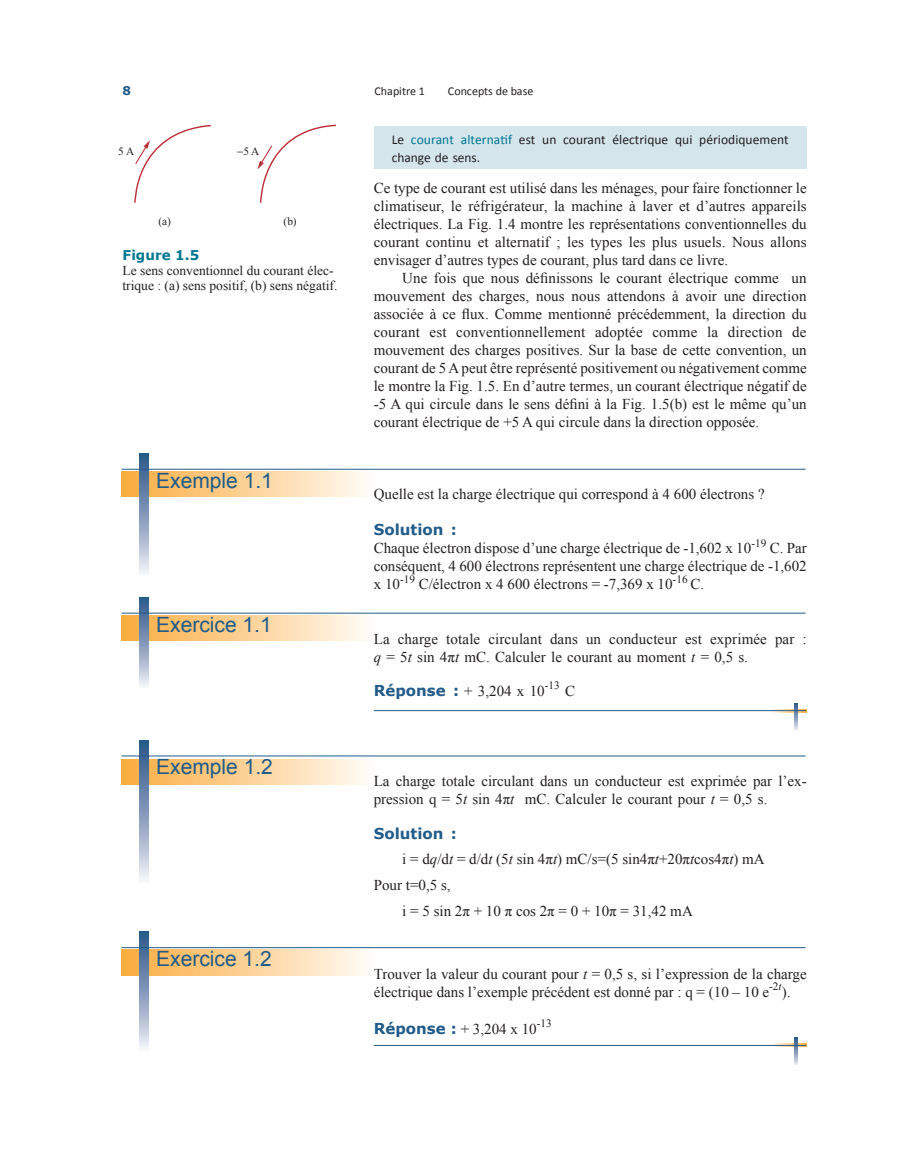
<style>
.page{position:relative;width:915px;height:1171px;background:#fff}
.page>*{position:absolute;margin:0;border:0;box-sizing:border-box;transform-origin:0 0}
.t1{font:21px "Arial";color:#215b8a}
.t2{font:15px/18px "Times New Roman";color:#231f20;text-align:justify}
.t3{font:700 15px "Verdana";color:#215b8a}
.t4{font:13.5px/18px "Calibri";letter-spacing:.005em;color:#231f20}
.t5{font:13.5px/15px "Times New Roman";color:#231f20}
.t6{font:700 13.5px "Verdana";color:#007891}
.t7{font:12px "Calibri";color:#231f20}
.t8{font:700 12px "Verdana";color:#215b8a}
.t9{font:11.4px "Times New Roman";color:#231f20}
.s1{color:#007891}
.s2{font-style:italic}
.s3{font-family:"Verdana";font-weight:700;color:#215b8a}
</style>
<div class="page">
<div style="left:374px;top:126px;width:432px;height:42px;background:#d5e5ec"></div>
<svg style="left:771px;top:709px;width:36px;height:3px"></svg>
<svg style="left:795px;top:703px;width:3px;height:27px"></svg>
<hr style="left:374px;top:710px;width:432px;height:1px;background:#215b8a">
<svg style="left:771px;top:1043px;width:36px;height:3px"></svg>
<svg style="left:795px;top:1037px;width:3px;height:27px"></svg>
<hr style="left:374px;top:1044px;width:432px;height:1px;background:#215b8a">
<svg style="left:257px;top:125px;width:79px;height:78px"></svg>
<svg style="left:134px;top:125px;width:77px;height:78px"></svg>
<div style="left:122px;top:471px;width:252px;height:25px;background:linear-gradient(to right,#faac3e,#fffbf6)"></div>
<svg style="left:140px;top:453px;width:9px;height:121px"></svg>
<hr style="left:122px;top:468px;width:684px;height:1px;background:#215b8a">
<div style="left:122px;top:949px;width:252px;height:25px;background:linear-gradient(to right,#faac3e,#fffbf6)"></div>
<svg style="left:140px;top:931px;width:9px;height:118px"></svg>
<hr style="left:122px;top:947px;width:684px;height:1px;background:#215b8a">
<div style="left:122px;top:758px;width:252px;height:26px;background:linear-gradient(to right,#faac3e,#fffbf6)"></div>
<svg style="left:140px;top:740px;width:9px;height:140px"></svg>
<hr style="left:122px;top:755px;width:684px;height:1px;background:#215b8a">
<div style="left:122px;top:615px;width:252px;height:25px;background:linear-gradient(to right,#faac3e,#fffbf6)"></div>
<svg style="left:140px;top:597px;width:9px;height:90px"></svg>
<hr style="left:122px;top:612px;width:684px;height:1px;background:#215b8a">
<p class="t8" style="left:123px;top:82px;width:10px">8</p>
<p class="t7" style="left:375px;top:83px;width:52px">Chapitre 1</p>
<p class="t7" style="left:448px;top:83px;width:87px">Concepts de base</p>
<p class="t4" style="left:392px;top:130px;width:398px">Le <span class="s1">courant alternatif</span> est un courant électrique qui périodiquement change de sens.</p>
<p class="t2" style="left:374px;top:179px;width:434px">Ce type de courant est utilisé dans les ménages, pour faire fonctionner le climatiseur, le réfrigérateur, la machine à laver et d’autres appareils électriques. La Fig. 1.4 montre les représentations conventionnelles du courant continu et alternatif ; les types les plus usuels. Nous allons envisager d’autres types de courant, plus tard dans ce livre.</p>
<p class="t2" style="left:374px;top:269px;width:434px;text-indent:28px">Une fois que nous définissons le courant électrique comme un mouvement des charges, nous nous attendons à avoir une direction associée à ce flux. Comme mentionné précédemment, la direction du courant est conventionnellement adoptée comme la direction de mouvement des charges positives. Sur la base de cette convention, un courant de 5 A peut être représenté positivement ou négativement comme le montre la Fig. 1.5. En d’autre termes, un courant électrique négatif de -5 A qui circule dans le sens défini à la Fig. 1.5(b) est le même qu’un courant électrique de +5 A qui circule dans la direction opposée.</p>
<p class="t9" style="left:237px;top:143px;width:24px">−5 A</p>
<p class="t9" style="left:118px;top:144px;width:17px">5 A</p>
<p class="t9" style="left:158px;top:213px;width:14px">(a)</p>
<p class="t9" style="left:284px;top:213px;width:15px">(b)</p>
<p class="t6" style="left:123px;top:245px;width:78px">Figure 1.5</p>
<p class="t5" style="left:123px;top:262px;width:216px">Le sens conventionnel du courant élec&shy;trique : (a) sens positif, (b) sens négatif.</p>
<h1 class="t1" style="left:156px;top:466px;width:118px">Exemple 1.1</h1>
<h1 class="t1" style="left:156px;top:610px;width:117px">Exercice 1.1</h1>
<h1 class="t1" style="left:156px;top:753px;width:118px">Exemple 1.2</h1>
<h1 class="t1" style="left:156px;top:944px;width:117px">Exercice 1.2</h1>
<p class="t2" style="left:374px;top:485px;width:392px">Quelle est la charge électrique qui correspond à 4 600 électrons ?</p>
<p class="t3" style="left:374px;top:519px;width:84px">Solution :</p>
<p class="t2" style="left:374px;top:539px;width:434px">Chaque électron dispose d’une charge électrique de -1,602 x 10<sup>-19</sup> C. Par conséquent, 4 600 électrons représentent une charge électrique de -1,602 x 10<sup>-19</sup> C/électron x 4 600 électrons = -7,369 x 10<sup>-16</sup> C.</p>
<p class="t2" style="left:374px;top:629px;width:434px">La charge totale circulant dans un conducteur est exprimée par : <span class="s2">q</span> = 5<span class="s2">t</span> sin 4π<span class="s2">t</span> mC. Calculer le courant au moment <span class="s2">t</span> = 0,5 s.</p>
<p class="t2" style="left:374px;top:681px;width:203px"><span class="s3">Réponse :</span> + 3,204 x 10<sup>-13</sup> C</p>
<p class="t2" style="left:374px;top:772px;width:434px">La charge totale circulant dans un conducteur est exprimée par l’ex&shy;pression q = 5<span class="s2">t</span> sin 4π<span class="s2">t</span> mC. Calculer le courant pour <span class="s2">t</span> = 0,5 s.</p>
<p class="t3" style="left:374px;top:822px;width:84px">Solution :</p>
<p class="t2" style="left:402px;top:850px;width:364px">i = d<span class="s2">q</span>/d<span class="s2">t</span> = d/d<span class="s2">t</span> (5<span class="s2">t</span> sin 4π<span class="s2">t</span>) mC/s=(5 sin4π<span class="s2">t</span>+20π<span class="s2">t</span>cos4π<span class="s2">t</span>) mA</p>
<p class="t2" style="left:374px;top:875px;width:78px">Pour t=0,5 s,</p>
<p class="t2" style="left:402px;top:901px;width:292px">i = 5 sin 2π + 10 π cos 2π = 0 + 10π = 31,42 mA</p>
<p class="t2" style="left:374px;top:964px;width:434px">Trouver la valeur du courant pour <span class="s2">t</span> = 0,5 s, si l’expression de la charge électrique dans l’exemple précédent est donné par : q = (10 – 10 e<sup>-2</sup><sup>t</sup>).</p>
<p class="t2" style="left:374px;top:1019px;width:179px"><span class="s3">Réponse :</span> + 3,204 x 10<sup>-13</sup></p>
</div>
